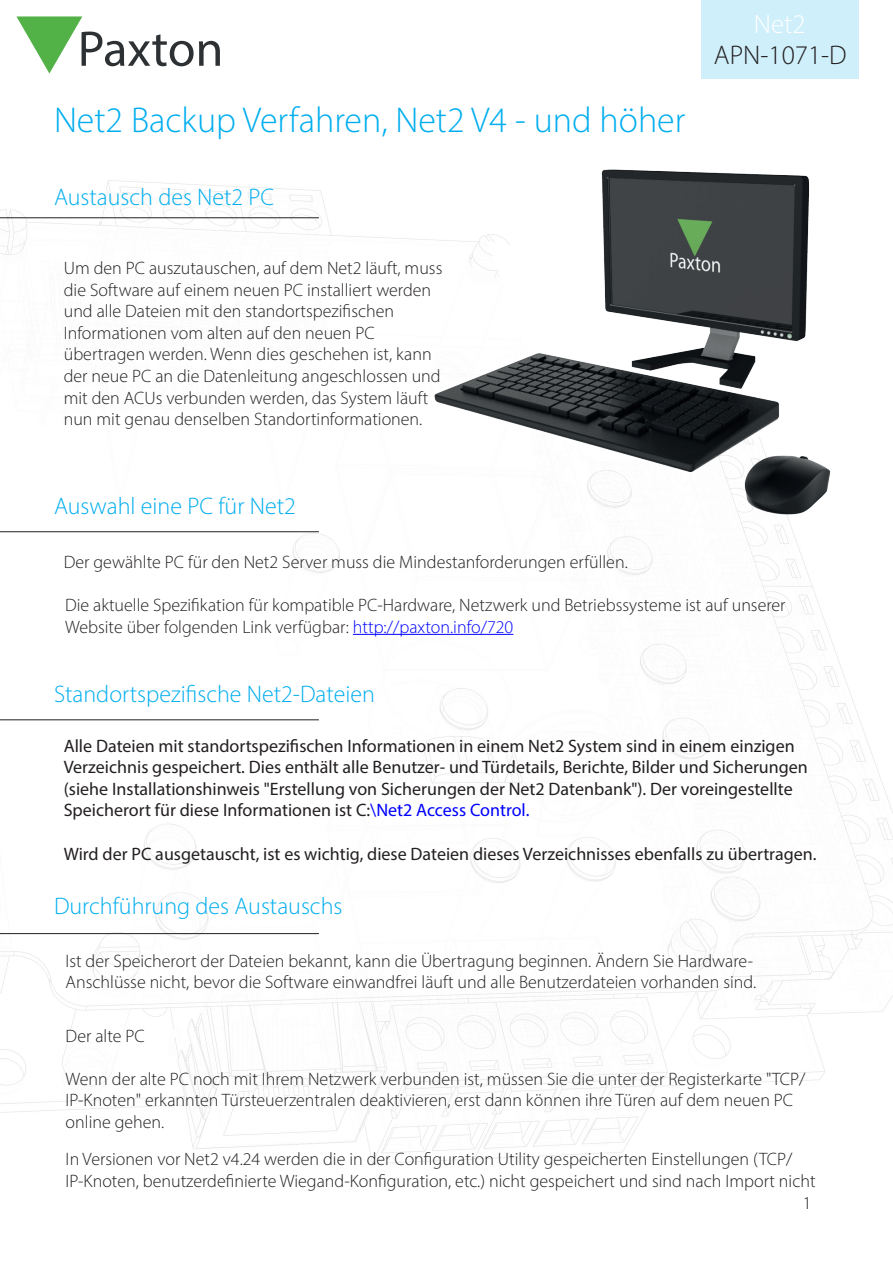
<style>
.page{position:relative;width:893px;height:1263px;background:#fff}
.page>*{position:absolute;margin:0;border:0;box-sizing:border-box;transform-origin:0 0}
.AN_Title{font:300 36px "Myriad Pro";color:#00aeef}
.AN_Title-2{font:300 27px "Myriad Pro";color:#231f20}
.AN_Title-3{font:300 27px "Myriad Pro";color:#fff}
.Section_title{font:300 24px "Myriad Pro";color:#00aeef}
.Text{font:300 18px/21.6px "Myriad Pro";color:#231f20}
.Text_-_AN_link{font:18px/21.6px "Myriad Pro";color:#231f20}
.Text_9pt{font:300 18px/21.6px "Myriad Pro";color:#231f20}
.Text_-_PC{font:300 18px/21.6px "Myriad Pro";color:#231f20}
.s1{color:#00f}
</style>
<div class="page">
<svg style="left:16px;top:16px;width:119px;height:58px"></svg>
<img style="left:0;top:180px;width:893px;height:984px">
<img style="left:135px;top:0;width:758px;height:613px">
<hr style="left:0;top:217px;width:319px;height:1px;background:#231f20">
<hr style="left:0;top:531px;width:319px;height:1px;background:#231f20">
<hr style="left:0;top:719px;width:319px;height:1px;background:#231f20">
<hr style="left:0;top:933px;width:319px;height:1px;background:#231f20">
<hr style="left:353px;top:634px;width:160px;height:1px;background:#00f">
<div style="left:702px;top:0;width:157px;height:79px;background:#cfeffb"></div>
<p class="AN_Title-3" style="left:754px;top:8px;width:53px">Net2</p>
<p class="AN_Title" style="left:54px;top:98px;width:633px">Net2 Backup Verfahren, Net2 V4 - und höher</p>
<p class="Section_title" style="left:54px;top:183px;width:222px">Austausch des Net2 PC</p>
<p class="Text" style="left:64px;top:257px;width:380px">Um den PC auszutauschen, auf dem Net2 läuft, muss die Software auf einem neuen PC installiert werden und alle Dateien mit den standortspezifischen Informationen vom alten auf den neuen PC übertragen werden. Wenn dies geschehen ist, kann der neue PC an die Datenleitung angeschlossen und mit den ACUs verbunden werden, das System läuft nun mit genau denselben Standortinformationen.</p>
<p class="Section_title" style="left:54px;top:492px;width:243px">Auswahl eine PC für Net2</p>
<p class="Text" style="left:64px;top:551px;width:566px">Der gewählte PC für den Net2 Server muss die Mindestanforderungen erfüllen.</p>
<p class="AN_Title-2" style="left:714px;top:39px;width:134px">APN-1071-D</p>
<p class="Text_-_PC" style="left:65px;top:594px;width:722px">Die aktuelle Spezifikation für kompatible PC-Hardware, Netzwerk und Betriebssysteme ist auf unserer<br>Website über folgenden Link verfügbar: <span class="s1">http://paxton.info/720</span></p>
<p class="Section_title" style="left:54px;top:679px;width:322px">Standortspezifische Net2-Dateien</p>
<p class="Text_-_AN_link" style="left:64px;top:734px;width:746px">Alle Dateien mit standortspezifischen Informationen in einem Net2 System sind in einem einzigen Verzeichnis gespeichert. Dies enthält alle Benutzer- und Türdetails, Berichte, Bilder und Sicherungen (siehe Installationshinweis "Erstellung von Sicherungen der Net2 Datenbank"). Der voreingestellte Speicherort für diese Informationen ist C:<span class="s1">\Net2 Access Control.</span></p>
<p class="Text_-_AN_link" style="left:64px;top:842px;width:754px">Wird der PC ausgetauscht, ist es wichtig, diese Dateien dieses Verzeichnisses ebenfalls zu übertragen.</p>
<p class="Section_title" style="left:54px;top:891px;width:290px">Durchführung des Austauschs</p>
<p class="Text" style="left:66px;top:950px;width:692px">Ist der Speicherort der Dateien bekannt, kann die Übertragung beginnen. Ändern Sie Hardware-<br>Anschlüsse nicht, bevor die Software einwandfrei läuft und alle Benutzerdateien vorhanden sind.</p>
<p class="Text" style="left:66px;top:1025px;width:81px">Der alte PC</p>
<p class="Text_9pt" style="left:66px;top:1068px;width:741px">Wenn der alte PC noch mit Ihrem Netzwerk verbunden ist, müssen Sie die unter der Registerkarte "TCP/<br>IP-Knoten" erkannten Türsteuerzentralen deaktivieren, erst dann können ihre Türen auf dem neuen PC online gehen.</p>
<p class="Text_9pt" style="left:66px;top:1148px;width:728px">In Versionen vor Net2 v4.24 werden die in der Configuration Utility gespeicherten Einstellungen (TCP/</p>
<p class="Text_9pt" style="left:66px;top:1169px;width:751px">IP-Knoten, benutzerdefinierte Wiegand-Konfiguration, etc.) nicht gespeichert und sind nach Import nicht</p>
<p class="Text" style="left:803px;top:1192px;width:10px">1</p>
</div>
